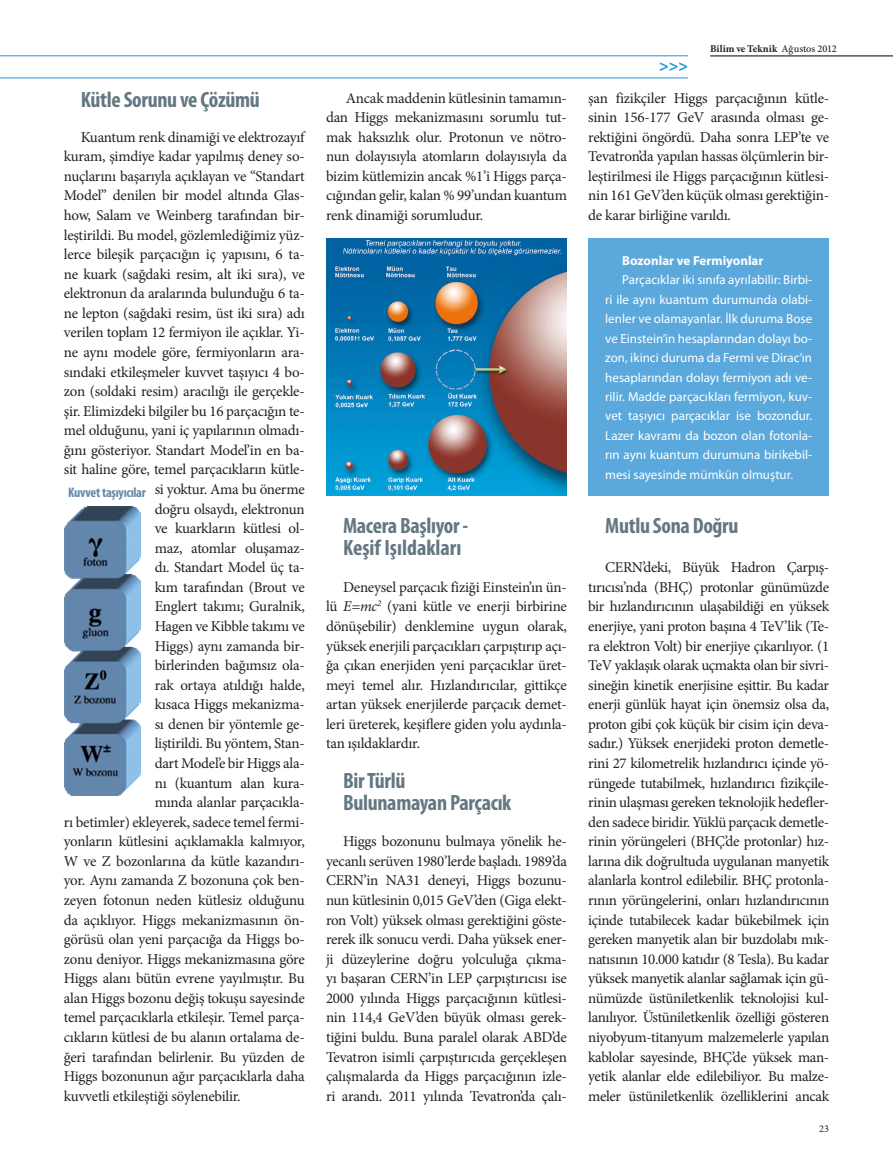
<style>
.page{position:relative;width:893px;height:1170px;background:#fff}
.page>*{position:absolute;margin:0;border:0;box-sizing:border-box;transform-origin:0 0}
._4arabaslik{font:700 condensed 22.2px "Myriad Pro";letter-spacing:-.015em;color:#647882}
.t1{font:700 16.2px "Myriad Pro";color:#1d99d6}
._3metin{font:15px/19.5px "Minion Pro";letter-spacing:-.015em;color:#231f20;text-align:justify}
._9resimalti{font:700 condensed 13.8px "Myriad Pro";letter-spacing:-.02em;color:#6688ab}
._5cerceve{font:13.05px/19.4px "Myriad Pro";color:#fff;text-align:justify}
._5cerceve-2{font:700 13.05px "Myriad Pro";color:#fff}
.t2{font:700 10.35px "Minion Pro";letter-spacing:.005em;color:#231f20}
.t3{font:10.35px "Minion Pro";color:#231f20}
.s1{font-style:italic}
.s2{font-weight:500}
</style>
<div class="page">
<hr style="left:710px;top:56px;width:183px;height:1px;background:#000103">
<hr style="left:0;top:78px;width:688px;height:1px;background:#1d99d6">
<hr style="left:0;top:56px;width:688px;height:1px;background:#1d99d6">
<img style="left:326px;top:238px;width:241px;height:257px">
<img style="left:64px;top:506px;width:77px;height:290px">
<div style="left:588px;top:238px;width:241px;height:257px;background:#5ba8dc"></div>
<p class="_4arabaslik" style="left:81px;top:86px;width:181px">Kütle Sorunu ve Çözümü</p>
<p class="_3metin" style="left:81px;top:127px;width:225px">Kuantum renk dinamiği ve elektrozayıf</p>
<p class="_3metin" style="left:64px;top:147px;width:242px">kuram, şimdiye kadar yapılmış deney so-</p>
<p class="_3metin" style="left:64px;top:166px;width:242px">nuçlarını başarıyla açıklayan ve “Standart</p>
<p class="_3metin" style="left:64px;top:186px;width:242px">Model” denilen bir model altında Glas-</p>
<p class="_3metin" style="left:64px;top:205px;width:242px">how, Salam ve Weinberg tarafından bir-</p>
<p class="_3metin" style="left:64px;top:225px;width:242px">leştirildi. Bu model, gözlemlediğimiz yüz-</p>
<p class="_3metin" style="left:64px;top:244px;width:242px">lerce bileşik parçacığın iç yapısını, 6 ta-</p>
<p class="_3metin" style="left:64px;top:264px;width:242px">ne kuark (sağdaki resim, alt iki sıra), ve</p>
<p class="_3metin" style="left:64px;top:284px;width:242px">elektronun da aralarında bulunduğu 6 ta-</p>
<p class="_3metin" style="left:64px;top:303px;width:242px">ne lepton (sağdaki resim, üst iki sıra) adı</p>
<p class="_3metin" style="left:64px;top:323px;width:242px">verilen toplam 12 fermiyon ile açıklar. Yi-</p>
<p class="_3metin" style="left:64px;top:342px;width:242px">ne aynı modele göre, fermiyonların ara-</p>
<p class="_3metin" style="left:64px;top:362px;width:242px">sındaki etkileşmeler kuvvet taşıyıcı 4 bo-</p>
<p class="_3metin" style="left:64px;top:381px;width:242px">zon (soldaki resim) aracılığı ile gerçekle-</p>
<p class="_3metin" style="left:64px;top:401px;width:242px">şir. Elimizdeki bilgiler bu 16 parçacığın te-</p>
<p class="_3metin" style="left:64px;top:421px;width:242px">mel olduğunu, yani iç yapılarının olmadı-</p>
<p class="_3metin" style="left:64px;top:440px;width:242px">ğını gösteriyor. Standart Model’in en ba-</p>
<p class="_3metin" style="left:64px;top:460px;width:242px">sit haline göre, temel parçacıkların kütle-</p>
<p class="_3metin" style="left:155px;top:479px;width:152px">si yoktur. Ama bu önerme</p>
<p class="_3metin" style="left:155px;top:499px;width:152px">doğru olsaydı, elektronun</p>
<p class="_3metin" style="left:155px;top:518px;width:152px">ve kuarkların kütlesi ol-</p>
<p class="_3metin" style="left:155px;top:538px;width:152px">maz, atomlar oluşamaz-</p>
<p class="_3metin" style="left:155px;top:557px;width:152px">dı. Standart Model üç ta-</p>
<p class="_3metin" style="left:155px;top:577px;width:152px">kım tarafından (Brout ve</p>
<p class="_3metin" style="left:155px;top:597px;width:152px">Englert takımı; Guralnik,</p>
<p class="_3metin" style="left:155px;top:616px;width:152px">Hagen ve Kibble takımı ve</p>
<p class="_3metin" style="left:155px;top:636px;width:152px">Higgs) aynı zamanda bir-</p>
<p class="_3metin" style="left:155px;top:655px;width:152px">birlerinden bağımsız ola-</p>
<p class="_3metin" style="left:155px;top:675px;width:152px">rak ortaya atıldığı halde,</p>
<p class="_3metin" style="left:155px;top:694px;width:152px">kısaca Higgs mekanizma-</p>
<p class="_3metin" style="left:155px;top:714px;width:152px">sı denen bir yöntemle ge-</p>
<p class="_3metin" style="left:155px;top:733px;width:152px">liştirildi. Bu yöntem, Stan-</p>
<p class="_3metin" style="left:155px;top:753px;width:152px">dart Model’e bir Higgs ala-</p>
<p class="_3metin" style="left:155px;top:773px;width:152px">nı (kuantum alan kura-</p>
<p class="_3metin" style="left:155px;top:792px;width:152px">mında alanlar parçacıkla-</p>
<p class="_3metin" style="left:64px;top:812px;width:242px">rı betimler) ekleyerek, sadece temel fermi-</p>
<p class="_3metin" style="left:64px;top:831px;width:242px">yonların kütlesini açıklamakla kalmıyor,</p>
<p class="_3metin" style="left:64px;top:851px;width:242px">W ve Z bozonlarına da kütle kazandırı-</p>
<p class="_3metin" style="left:64px;top:870px;width:242px">yor. Aynı zamanda Z bozonuna çok ben-</p>
<p class="_3metin" style="left:64px;top:890px;width:242px">zeyen fotonun neden kütlesiz olduğunu</p>
<p class="_3metin" style="left:64px;top:909px;width:242px">da açıklıyor. Higgs mekanizmasının ön-</p>
<p class="_3metin" style="left:64px;top:929px;width:242px">görüsü olan yeni parçacığa da Higgs bo-</p>
<p class="_3metin" style="left:64px;top:949px;width:242px">zonu deniyor. Higgs mekanizmasına göre</p>
<p class="_3metin" style="left:64px;top:968px;width:242px">Higgs alanı bütün evrene yayılmıştır. Bu</p>
<p class="_3metin" style="left:64px;top:988px;width:242px">alan Higgs bozonu değiş tokuşu sayesinde</p>
<p class="_3metin" style="left:64px;top:1007px;width:242px">temel parçacıklarla etkileşir. Temel parça-</p>
<p class="_3metin" style="left:64px;top:1027px;width:242px">cıkların kütlesi de bu alanın ortalama de-</p>
<p class="_3metin" style="left:64px;top:1046px;width:242px">ğeri tarafından belirlenir. Bu yüzden de</p>
<p class="_3metin" style="left:64px;top:1066px;width:242px">Higgs bozonunun ağır parçacıklarla daha</p>
<p class="_3metin" style="left:64px;top:1086px;width:178px">kuvvetli etkileştiği söylenebilir.</p>
<p class="_9resimalti" style="left:68px;top:483px;width:79px">Kuvvet taşıyıcılar</p>
<p class="_3metin" style="left:326px;top:88px;width:242px;text-indent:20px">Ancak maddenin kütlesinin tamamın&shy;dan Higgs mekanizmasını sorumlu tut&shy;mak haksızlık olur. Protonun ve nötro&shy;nun dolayısıyla atomların dolayısıyla da bizim kütlemizin ancak %1’i Higgs parça&shy;cığından gelir, kalan % 99’undan kuantum renk dinamiği sorumludur.</p>
<p class="_4arabaslik" style="left:343px;top:512px;width:127px">Macera Başlıyor -</p>
<p class="_4arabaslik" style="left:343px;top:534px;width:120px">Keşif Işıldakları</p>
<p class="_3metin" style="left:326px;top:577px;width:242px;text-indent:17px">Deneysel parçacık fiziği Einstein’ın ün&shy;lü <span class="s1">E=mc</span><sup>2</sup> (yani kütle ve enerji birbirine dönüşebilir) denklemine uygun olarak, yüksek enerjili parçacıkları çarpıştırıp açı&shy;ğa çıkan enerjiden yeni parçacıklar üret&shy;meyi temel alır. Hızlandırıcılar, gittikçe artan yüksek enerjilerde parçacık demet&shy;leri üreterek, keşiflere giden yolu aydınla&shy;tan ışıldaklardır.</p>
<p class="_4arabaslik" style="left:343px;top:766px;width:64px">Bir Türlü</p>
<p class="_4arabaslik" style="left:343px;top:788px;width:170px">Bulunamayan Parçacık</p>
<p class="_3metin" style="left:326px;top:831px;width:242px;text-indent:17px">Higgs bozonunu bulmaya yönelik he&shy;yecanlı serüven 1980’lerde başladı. 1989’da CERN’in NA31 deneyi, Higgs bozunu&shy;nun kütlesinin 0,015 GeV’den (Giga elekt&shy;ron Volt) yüksek olması gerektiğini göste&shy;rerek ilk sonucu verdi. Daha yüksek ener&shy;ji düzeylerine doğru yolculuğa çıkma&shy;yı başaran CERN’in LEP çarpıştırıcısı ise 2000 yılında Higgs parçacığının kütlesi&shy;nin 114,4 GeV’den büyük olması gerek&shy;tiğini buldu. Buna paralel olarak ABD’de Tevatron isimli çarpıştırıcıda gerçekleşen çalışmalarda da Higgs parçacığının izle&shy;ri arandı. 2011 yılında Tevatron’da çalı-</p>
<p class="t1" style="left:659px;top:55px;width:30px">&gt;&gt;&gt;</p>
<p class="t2" style="left:710px;top:41px;width:128px">Bilim ve Teknik <span class="s2">Ağustos 2012</span></p>
<p class="_3metin" style="left:588px;top:88px;width:242px">şan fizikçiler Higgs parçacığının kütle&shy;sinin 156-177 GeV arasında olması ge&shy;rektiğini öngördü. Daha sonra LEP’te ve Tevatron’da yapılan hassas ölçümlerin bir&shy;leştirilmesi ile Higgs parçacığının kütlesi&shy;nin 161 GeV’den küçük olması gerektiğin&shy;de karar birliğine varıldı.</p>
<p class="_5cerceve-2" style="left:622px;top:252px;width:143px">Bozonlar ve Fermiyonlar</p>
<p class="_5cerceve" style="left:605px;top:270px;width:208px;text-indent:17px">Parçacıklar iki sınıfa ayrılabilir: Birbi&shy;ri ile aynı kuantum durumunda olabi&shy;lenler ve olamayanlar. İlk duruma Bose ve Einstein’in hesaplarından dolayı bo&shy;zon, ikinci duruma da Fermi ve Dirac’ın hesaplarından dolayı fermiyon adı ve&shy;rilir. Madde parçacıkları fermiyon, kuv&shy;vet taşıyıcı parçacıklar ise bozondur.<br>Lazer kavramı da bozon olan fotonla&shy;rın aynı kuantum durumuna birikebil&shy;mesi sayesinde mümkün olmuştur.</p>
<p class="_4arabaslik" style="left:605px;top:512px;width:135px">Mutlu Sona Doğru</p>
<p class="_3metin" style="left:588px;top:557px;width:242px;text-indent:17px">CERN’deki, Büyük Hadron Çarpış&shy;tırıcısı’nda (BHÇ) protonlar günümüzde bir hızlandırıcının ulaşabildiği en yüksek enerjiye, yani proton başına 4 TeV’lik (Te&shy;ra elektron Volt) bir enerjiye çıkarılıyor. (1<br>TeV yaklaşık olarak uçmakta olan bir sivri&shy;sineğin kinetik enerjisine eşittir. Bu kadar enerji günlük hayat için önemsiz olsa da, proton gibi çok küçük bir cisim için deva&shy;sadır.) Yüksek enerjideki proton demetle&shy;rini 27 kilometrelik hızlandırıcı içinde yö&shy;rüngede tutabilmek, hızlandırıcı fizikçile&shy;rinin ulaşması gereken teknolojik hedefler&shy;den sadece biridir. Yüklü parçacık demetle&shy;rinin yörüngeleri (BHÇ’de protonlar) hız&shy;larına dik doğrultuda uygulanan manyetik alanlarla kontrol edilebilir. BHÇ protonla&shy;rının yörüngelerini, onları hızlandırıcının içinde tutabilecek kadar bükebilmek için gereken manyetik alan bir buzdolabı mık&shy;natısının 10.000 katıdır (8 Tesla). Bu kadar yüksek manyetik alanlar sağlamak için gü&shy;nümüzde üstüniletkenlik teknolojisi kul&shy;lanılıyor. Üstüniletkenlik özelliği gösteren niyobyum-titanyum malzemelerle yapılan kablolar sayesinde, BHÇ’de yüksek man&shy;yetik alanlar elde edilebiliyor. Bu malze&shy;meler üstüniletkenlik özelliklerini ancak</p>
<p class="t3" style="left:819px;top:1121px;width:11px">23</p>
</div>
